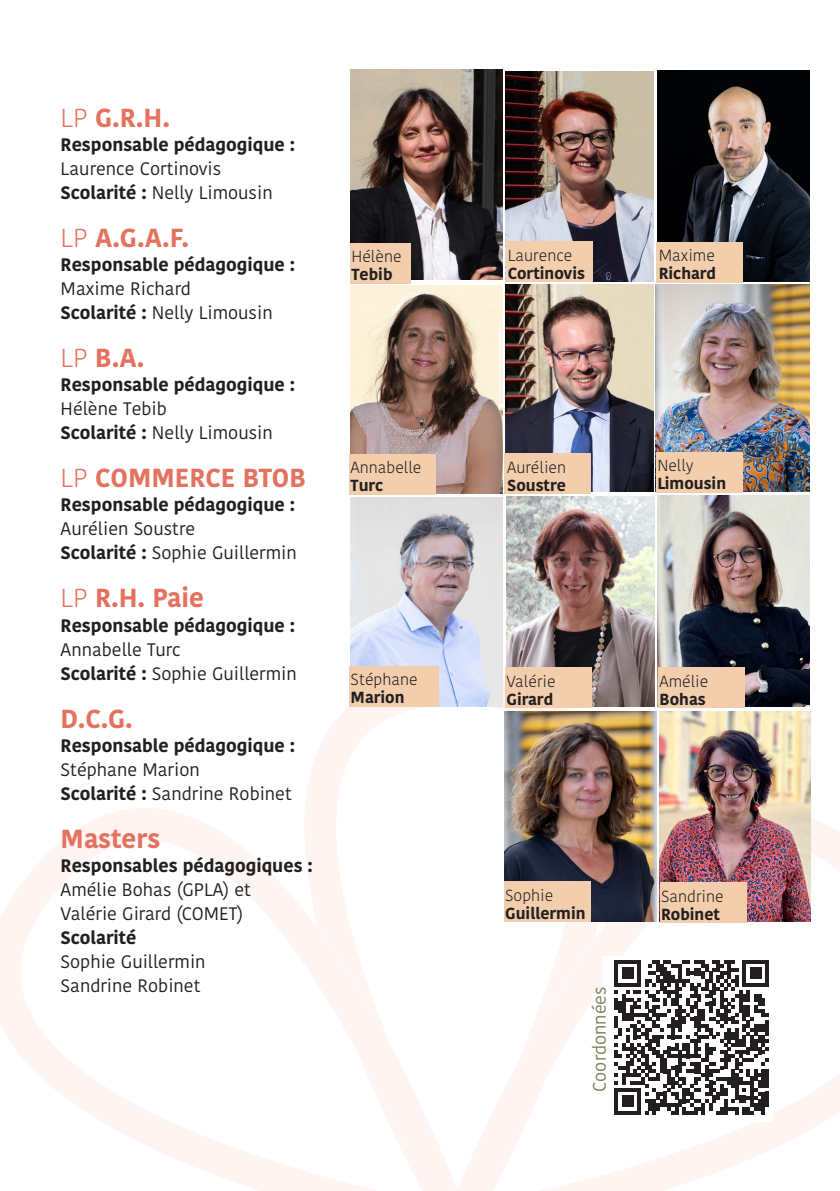
<style>
.page{position:relative;width:840px;height:1191px;background:#fff}
.page>*{position:absolute;margin:0;border:0;box-sizing:border-box;transform-origin:0 0}
.Titre{font:700 26px "Kohinoor Bangla";color:#e4725f}
.Titre-2{font:18px "Kohinoor Bangla";color:#231f20}
.Titre-3{font:700 18px "Kohinoor Bangla";color:#231f20}
.Sous_titre{font:18px "Kohinoor Bangla";color:#79815a}
.t1{font:300 16px "Kohinoor Bangla";color:#231f20}
.t2{font:700 16px "Kohinoor Bangla";color:#231f20}
.s1{font-weight:300}
.s2{font-weight:700}
</style>
<div class="page">
<svg style="left:305px;top:672px;width:314px;height:136px"></svg>
<svg style="left:470px;top:812px;width:369px;height:379px"></svg>
<svg style="left:0;top:808px;width:470px;height:383px"></svg>
<img style="left:350px;top:70px;width:151px;height:210px">
<img style="left:505px;top:284px;width:148px;height:207px">
<img style="left:505px;top:71px;width:148px;height:210px">
<img style="left:350px;top:285px;width:151px;height:208px">
<img style="left:657px;top:495px;width:152px;height:211px">
<img style="left:350px;top:497px;width:151px;height:209px">
<img style="left:506px;top:496px;width:147px;height:210px">
<img style="left:504px;top:712px;width:152px;height:209px">
<img style="left:659px;top:711px;width:151px;height:210px">
<img style="left:655px;top:284px;width:154px;height:207px">
<div style="left:504px;top:453px;width:86px;height:41px;background:#f3ceac"></div>
<div style="left:506px;top:241px;width:86px;height:41px;background:#f3ceac"></div>
<div style="left:350px;top:243px;width:60px;height:41px;background:#f3ceac"></div>
<div style="left:349px;top:453px;width:86px;height:41px;background:#f3ceac"></div>
<img style="left:657px;top:71px;width:152px;height:210px">
<div style="left:655px;top:242px;width:87px;height:41px;background:#f3ceac"></div>
<div style="left:657px;top:667px;width:87px;height:41px;background:#f3ceac"></div>
<div style="left:505px;top:667px;width:86px;height:41px;background:#f3ceac"></div>
<div style="left:349px;top:665px;width:89px;height:41px;background:#f3ceac"></div>
<div style="left:655px;top:452px;width:87px;height:41px;background:#f3ceac"></div>
<div style="left:659px;top:882px;width:87px;height:41px;background:#f3ceac"></div>
<div style="left:503px;top:881px;width:87px;height:41px;background:#f3ceac"></div>
<div style="left:602px;top:955px;width:170px;height:166px;background:#fff"></div>
<svg style="left:614px;top:960px;width:154px;height:154px"></svg>
<hr style="left:764px;top:1069px;width:4px;height:19px;background:#231f20">
<hr style="left:764px;top:1092px;width:4px;height:15px;background:#231f20">
<p class="Titre" style="left:61px;top:95px;width:111px"><span class="s1">LP</span> G.R.H.</p>
<p class="Titre-3" style="left:61px;top:129px;width:236px">Responsable pédagogique :</p>
<p class="Titre-2" style="left:61px;top:155px;width:162px">Laurence Cortinovis</p>
<p class="Titre-2" style="left:61px;top:179px;width:213px"><span class="s2">Scolarité :</span> Nelly Limousin</p>
<p class="Titre" style="left:61px;top:215px;width:130px"><span class="s1">LP</span> A.G.A.F.</p>
<p class="Titre-3" style="left:61px;top:249px;width:236px">Responsable pédagogique :</p>
<p class="Titre-2" style="left:61px;top:275px;width:132px">Maxime Richard</p>
<p class="Titre-2" style="left:61px;top:299px;width:213px"><span class="s2">Scolarité :</span> Nelly Limousin</p>
<p class="Titre" style="left:61px;top:335px;width:85px"><span class="s1">LP</span> B.A.</p>
<p class="Titre-3" style="left:61px;top:369px;width:236px">Responsable pédagogique :</p>
<p class="Titre-2" style="left:61px;top:395px;width:108px">Hélène Tebib</p>
<p class="Titre-2" style="left:61px;top:419px;width:213px"><span class="s2">Scolarité :</span> Nelly Limousin</p>
<p class="Titre" style="left:61px;top:455px;width:247px"><span class="s1">LP</span> COMMERCE BTOB</p>
<p class="Titre-3" style="left:61px;top:489px;width:236px">Responsable pédagogique :</p>
<p class="Titre-2" style="left:61px;top:515px;width:136px">Aurélien Soustre</p>
<p class="Titre-2" style="left:61px;top:539px;width:237px"><span class="s2">Scolarité :</span> Sophie Guillermin</p>
<p class="Titre" style="left:61px;top:575px;width:145px"><span class="s1">LP</span> R.H. Paie</p>
<p class="Titre-3" style="left:61px;top:609px;width:236px">Responsable pédagogique :</p>
<p class="Titre-2" style="left:61px;top:635px;width:121px">Annabelle Turc</p>
<p class="Titre-2" style="left:61px;top:659px;width:237px"><span class="s2">Scolarité :</span> Sophie Guillermin</p>
<p class="Titre" style="left:61px;top:695px;width:74px">D.C.G.</p>
<p class="Titre-3" style="left:61px;top:729px;width:236px">Responsable pédagogique :</p>
<p class="Titre-2" style="left:61px;top:755px;width:140px">Stéphane Marion</p>
<p class="Titre-2" style="left:61px;top:779px;width:233px"><span class="s2">Scolarité :</span> Sandrine Robinet</p>
<p class="Titre" style="left:61px;top:815px;width:101px">Masters</p>
<p class="Titre-3" style="left:61px;top:849px;width:254px">Responsables pédagogiques :</p>
<p class="Titre-2" style="left:61px;top:875px;width:192px">Amélie Bohas (GPLA) et</p>
<p class="Titre-2" style="left:61px;top:899px;width:184px">Valérie Girard (COMET)</p>
<p class="Titre-3" style="left:61px;top:921px;width:77px">Scolarité</p>
<p class="Titre-2" style="left:61px;top:947px;width:146px">Sophie Guillermin</p>
<p class="Titre-2" style="left:61px;top:971px;width:141px">Sandrine Robinet</p>
<p class="t1" style="left:351px;top:245px;width:52px">Hélène</p>
<p class="t2" style="left:351px;top:261px;width:42px">Tebib</p>
<p class="t1" style="left:350px;top:456px;width:72px">Annabelle</p>
<p class="t2" style="left:350px;top:471px;width:34px">Turc</p>
<p class="t1" style="left:350px;top:668px;width:69px">Stéphane</p>
<p class="t2" style="left:350px;top:683px;width:55px">Marion</p>
<p class="t1" style="left:507px;top:243px;width:66px">Laurence</p>
<p class="t2" style="left:507px;top:259px;width:79px">Cortinovis</p>
<p class="t1" style="left:658px;top:244px;width:58px">Maxime</p>
<p class="t2" style="left:658px;top:260px;width:59px">Richard</p>
<p class="t1" style="left:507px;top:455px;width:60px">Aurélien</p>
<p class="t2" style="left:507px;top:471px;width:60px">Soustre</p>
<p class="t1" style="left:657px;top:454px;width:38px">Nelly</p>
<p class="t2" style="left:657px;top:470px;width:70px">Limousin</p>
<p class="t1" style="left:506px;top:669px;width:51px">Valérie</p>
<p class="t2" style="left:506px;top:685px;width:48px">Girard</p>
<p class="t1" style="left:659px;top:669px;width:50px">Amélie</p>
<p class="t2" style="left:659px;top:685px;width:48px">Bohas</p>
<p class="t1" style="left:505px;top:883px;width:50px">Sophie</p>
<p class="t2" style="left:505px;top:899px;width:82px">Guillermin</p>
<p class="Sous_titre" style="left:585px;top:1091px;width:107px;rotate:-90deg">Coordonnées</p>
<p class="t1" style="left:660px;top:884px;width:64px">Sandrine</p>
<p class="t2" style="left:660px;top:900px;width:60px">Robinet</p>
</div>
